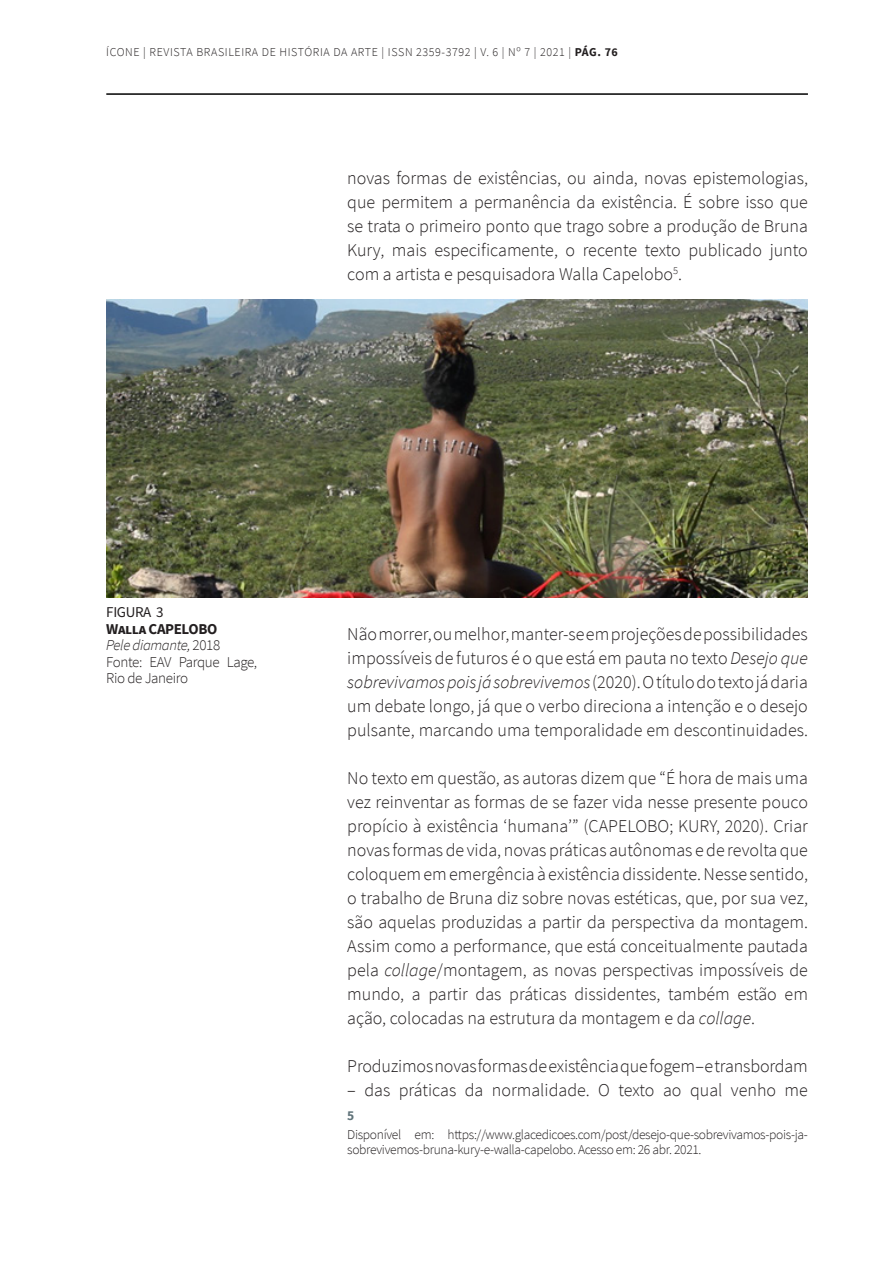
<style>
.page{position:relative;width:893px;height:1263px;background:#fff}
.page>*{position:absolute;margin:0;border:0;box-sizing:border-box;transform-origin:0 0}
.t1{font:300 18px/24px "Source Sans Pro";color:#231f20;text-align:justify}
.t2{font:300 15px/16.5px "Source Sans Pro";letter-spacing:-.025em;color:#231f20}
.t3{font:italic 300 15px "Source Sans Pro";letter-spacing:-.025em;color:#231f20}
.t4{font:700 15px "Source Sans Pro";letter-spacing:-.025em;color:#231f20}
.t5{font:15px "Source Sans Pro";letter-spacing:-.025em;color:#231f20}
.t6{font:300 13.5px/15px "Source Sans Pro";letter-spacing:-.025em;color:#231f20}
.t7{font:700 13.5px "Source Sans Pro";color:#60737a}
.t8{font:300 12px "Source Sans Pro";letter-spacing:.05em;color:#231f20}
.s1{font-weight:700}
.s2{font-style:normal}
.s3{font-style:italic}
</style>
<div class="page">
<hr style="left:106px;top:93px;width:702px;height:2px;background:#000001">
<img style="left:107px;top:300px;width:701px;height:297px">
<p class="t8" style="left:106px;top:44px;width:513px">ÍCONE | REVISTA BRASILEIRA DE HISTÓRIA DA ARTE | ISSN 2359-3792 | V. 6 | Nº 7 | 2021 | <span class="s1">PÁG. 76</span></p>
<p class="t1" style="left:347px;top:166px;width:462px">novas formas de existências, ou ainda, novas epistemologias, que permitem a permanência da existência. É sobre isso que se trata o primeiro ponto que trago sobre a produção de Bruna Kury, mais especificamente, o recente texto publicado junto com a artista e pesquisadora Walla Capelobo<sup>5</sup>.</p>
<p class="t5" style="left:106px;top:603px;width:59px">FIGURA 3</p>
<p class="t4" style="left:106px;top:619px;width:113px">Walla CAPELOBO</p>
<p class="t3" style="left:106px;top:636px;width:115px">Pele diamante, <span class="s2">2018</span></p>
<p class="t2" style="left:106px;top:653px;width:152px">Fonte: EAV Parque Lage,<br>Rio de Janeiro</p>
<p class="t1" style="left:347px;top:622px;width:462px">Não morrer, ou melhor, manter-se em projeções de possibilidades impossíveis de futuros é o que está em pauta no texto <span class="s3">Desejo que sobrevivamos pois já sobrevivemos</span> (2020). O título do texto já daria um debate longo, já que o verbo direciona a intenção e o desejo pulsante, marcando uma temporalidade em descontinuidades.</p>
<p class="t1" style="left:347px;top:766px;width:462px">No texto em questão, as autoras dizem que “É hora de mais uma vez reinventar as formas de se fazer vida nesse presente pouco propício à existência ‘humana’” (CAPELOBO; KURY, 2020). Criar novas formas de vida, novas práticas autônomas e de revolta que coloquem em emergência à existência dissidente. Nesse sentido, o trabalho de Bruna diz sobre novas estéticas, que, por sua vez, são aquelas produzidas a partir da perspectiva da montagem.<br>Assim como a performance, que está conceitualmente pautada pela <span class="s3">collage</span>/montagem, as novas perspectivas impossíveis de mundo, a partir das práticas dissidentes, também estão em ação, colocadas na estrutura da montagem e da <span class="s3">collage</span>.</p>
<p class="t1" style="left:347px;top:1054px;width:462px">Produzimos novas formas de existência que fogem – e transbordam</p>
<p class="t1" style="left:347px;top:1078px;width:462px">– das práticas da normalidade. O texto ao qual venho me</p>
<p class="t7" style="left:347px;top:1106px;width:9px">5</p>
<p class="t6" style="left:347px;top:1127px;width:462px">Disponível em: https://www.glacedicoes.com/post/desejo-que-sobrevivamos-pois-ja&shy;sobrevivemos-bruna-kury-e-walla-capelobo. Acesso em: 26 abr. 2021.</p>
</div>
